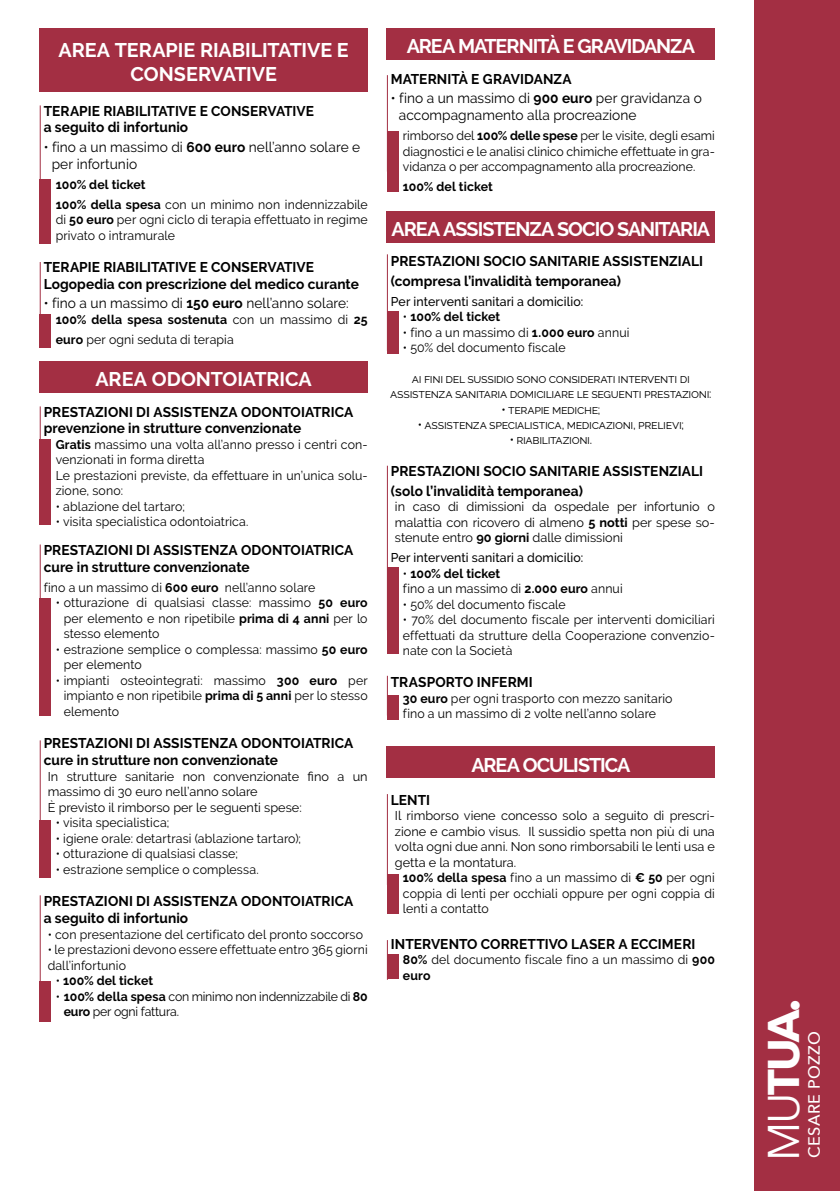
<style>
.page{position:relative;width:840px;height:1191px;background:#fff}
.page>*{position:absolute;margin:0;border:0;box-sizing:border-box;transform-origin:0 0}
.t1{font:700 44.2px "Avenir Next";color:#fff}
.t2{font:700 19.8px "Raleway";letter-spacing:-.045em;color:#fff}
.t3{font:700 19.8px/23.6px "Raleway";letter-spacing:-.01em;color:#fff;text-align:center}
.t4{font:700 19.8px "Raleway";color:#fff}
.t5{font:500 16.2px "Avenir Next";letter-spacing:.025em;color:#fff}
.t6{font:700 14px/17px "Raleway";letter-spacing:.005em;color:#000}
.t7{font:14px/17px "Raleway";letter-spacing:.005em;color:#000}
.t8{font:12.6px/15.6px "Raleway";letter-spacing:.01em;color:#000}
.t9{font:12.6px/15.2px "Raleway";letter-spacing:-.025em;color:#000;text-align:center}
.t10{font:500 12.6px "Raleway";letter-spacing:.01em;color:#000}
.t11{font:12.6px/15.6px "Raleway";letter-spacing:-.015em;color:#000}
.t12{font:700 12.6px "Raleway";letter-spacing:.005em;color:#000}
.s1{font-weight:700}
.s2{font-weight:400}
</style>
<div class="page">
<div style="left:754px;top:0;width:85px;height:1191px;background:#a32f43"></div>
<div style="left:386px;top:211px;width:328px;height:32px;background:#a32f43"></div>
<div style="left:386px;top:28px;width:328px;height:32px;background:#a32f43"></div>
<div style="left:386px;top:746px;width:328px;height:32px;background:#a32f43"></div>
<div style="left:386px;top:568px;width:12px;height:86px;background:#a32f43"></div>
<div style="left:386px;top:311px;width:12px;height:43px;background:#a32f43"></div>
<div style="left:386px;top:131px;width:12px;height:61px;background:#a32f43"></div>
<div style="left:386px;top:695px;width:12px;height:25px;background:#a32f43"></div>
<div style="left:386px;top:954px;width:12px;height:25px;background:#a32f43"></div>
<div style="left:386px;top:874px;width:12px;height:39px;background:#a32f43"></div>
<hr style="left:386px;top:466px;width:1px;height:164px;background:#a32f43">
<hr style="left:386px;top:254px;width:1px;height:97px;background:#a32f43">
<hr style="left:386px;top:75px;width:1px;height:96px;background:#a32f43">
<hr style="left:386px;top:676px;width:1px;height:39px;background:#a32f43">
<hr style="left:386px;top:940px;width:1px;height:39px;background:#a32f43">
<hr style="left:386px;top:794px;width:1px;height:91px;background:#a32f43">
<div style="left:40px;top:598px;width:11px;height:118px;background:#a32f43"></div>
<div style="left:40px;top:820px;width:11px;height:57px;background:#a32f43"></div>
<div style="left:40px;top:981px;width:11px;height:40px;background:#a32f43"></div>
<div style="left:40px;top:179px;width:11px;height:64px;background:#a32f43"></div>
<div style="left:40px;top:439px;width:11px;height:86px;background:#a32f43"></div>
<div style="left:40px;top:314px;width:11px;height:34px;background:#a32f43"></div>
<hr style="left:40px;top:544px;width:1px;height:119px;background:#a32f43">
<hr style="left:40px;top:740px;width:1px;height:131px;background:#a32f43">
<hr style="left:40px;top:895px;width:1px;height:125px;background:#a32f43">
<hr style="left:40px;top:105px;width:1px;height:80px;background:#a32f43">
<hr style="left:40px;top:406px;width:1px;height:80px;background:#a32f43">
<hr style="left:40px;top:262px;width:1px;height:80px;background:#a32f43">
<div style="left:40px;top:361px;width:327px;height:32px;background:#a32f43"></div>
<div style="left:40px;top:28px;width:327px;height:64px;background:#a32f43"></div>
<h2 class="t3" style="left:59px;top:39px;width:291px">AREA TERAPIE RIABILITATIVE E<br>CONSERVATIVE</h2>
<p class="t6" style="left:44px;top:102px;width:272px">TERAPIE RIABILITATIVE E CONSERVATIVE a seguito di infortunio</p>
<p class="t7" style="left:52px;top:139px;width:310px;text-indent:-8px">• fino a un massimo di <span class="s1">600 euro</span> nell’anno solare e per infortunio</p>
<p class="t8" style="left:56px;top:174px;width:313px;line-height:19.8px"><span class="s1">100% del ticket<br>100% della spesa</span> con un minimo non indennizzabile</p>
<p class="t8" style="left:56px;top:212px;width:313px">di <span class="s1">50 euro</span> per ogni ciclo di terapia effettuato in regime privato o intramurale</p>
<p class="t6" style="left:44px;top:258px;width:316px">TERAPIE RIABILITATIVE E CONSERVATIVE<br>Logopedia con prescrizione del medico curante</p>
<p class="t7" style="left:44px;top:295px;width:306px">• fino a un massimo di <span class="s1">150 euro</span> nell’anno solare:</p>
<p class="t8" style="left:56px;top:309px;width:313px;line-height:19.8px"><span class="s1">100% della spesa sostenuta</span> con un massimo di <span class="s1">25 euro</span> per ogni seduta di terapia</p>
<h2 class="t4" style="left:95px;top:368px;width:218px">AREA ODONTOIATRICA</h2>
<p class="t6" style="left:44px;top:403px;width:311px">PRESTAZIONI DI ASSISTENZA ODONTOIATRICA prevenzione in strutture convenzionate</p>
<p class="t8" style="left:56px;top:437px;width:313px"><span class="s1">Gratis</span> massimo una volta all’anno presso i centri con&shy;venzionati in forma diretta<br>Le prestazioni previste, da effettuare in un’unica solu&shy;zione, sono:</p>
<p class="t8" style="left:56px;top:499px;width:131px">• ablazione del tartaro;</p>
<p class="t8" style="left:56px;top:514px;width:194px">• visita specialistica odontoiatrica.</p>
<p class="t6" style="left:44px;top:541px;width:311px">PRESTAZIONI DI ASSISTENZA ODONTOIATRICA cure in strutture convenzionate</p>
<p class="t8" style="left:44px;top:579px;width:273px">fino a un massimo di <span class="s1">600 euro</span> nell’anno solare</p>
<p class="t8" style="left:64px;top:595px;width:305px;text-align:justify;text-indent:-8px">• otturazione di qualsiasi classe: massimo <span class="s1">50 euro </span>per elemento e non ripetibile <span class="s1">prima di 4 anni</span> per lo stesso elemento</p>
<p class="t8" style="left:64px;top:641px;width:305px;text-indent:-8px">• estrazione semplice o complessa: massimo <span class="s1">50 euro </span>per elemento</p>
<p class="t8" style="left:64px;top:672px;width:305px;text-align:justify;text-indent:-8px">• impianti osteointegrati: massimo <span class="s1">300 euro</span> per impianto e non ripetibile <span class="s1">prima di 5 anni</span> per lo stesso elemento</p>
<p class="t6" style="left:44px;top:735px;width:311px">PRESTAZIONI DI ASSISTENZA ODONTOIATRICA cure in strutture non convenzionate</p>
<p class="t8" style="left:48px;top:768px;width:321px">In strutture sanitarie non convenzionate fino a un massimo di 30 euro nell’anno solare<br>È previsto il rimborso per le seguenti spese:</p>
<p class="t8" style="left:56px;top:815px;width:115px">• visita specialistica;</p>
<p class="t8" style="left:56px;top:830px;width:247px">• igiene orale: detartrasi (ablazione tartaro);</p>
<p class="t8" style="left:56px;top:846px;width:184px">• otturazione di qualsiasi classe;</p>
<p class="t8" style="left:56px;top:861px;width:204px">• estrazione semplice o complessa.</p>
<p class="t6" style="left:44px;top:892px;width:311px">PRESTAZIONI DI ASSISTENZA ODONTOIATRICA a seguito di infortunio</p>
<p class="t8" style="left:48px;top:926px;width:316px">• con presentazione del certificato del pronto soccorso</p>
<p class="t8" style="left:48px;top:941px;width:321px">• le prestazioni devono essere effettuate entro 365 giorni dall’infortunio</p>
<p class="t12" style="left:56px;top:973px;width:99px"><span class="s2">•</span> 100% del ticket</p>
<p class="t11" style="left:64px;top:988px;width:305px;text-indent:-8px">• <span class="s1">100% della spesa</span> con minimo non indennizzabile di <span class="s1">80 euro</span> per ogni fattura.</p>
<h2 class="t2" style="left:406px;top:35px;width:290px">AREA MATERNITÀ E GRAVIDANZA</h2>
<p class="t6" style="left:390px;top:70px;width:182px">MATERNITÀ E GRAVIDANZA</p>
<p class="t7" style="left:398px;top:90px;width:304px;text-indent:-8px">• fino a un massimo di <span class="s1">900 euro</span> per gravidanza o accompagnamento alla procreazione</p>
<p class="t8" style="left:402px;top:128px;width:313px;text-align:justify">rimborso del <span class="s1">100% delle spese</span> per le visite, degli esami diagnostici e le analisi clinico chimiche effettuate in gra&shy;vidanza o per accompagnamento alla procreazione.</p>
<p class="t12" style="left:402px;top:180px;width:91px">100% del ticket</p>
<h2 class="t2" style="left:391px;top:218px;width:320px">AREA ASSISTENZA SOCIO SANITARIA</h2>
<p class="t6" style="left:390px;top:251px;width:313px;line-height:19.8px">PRESTAZIONI SOCIO SANITARIE ASSISTENZIALI (compresa l’invalidità temporanea)</p>
<p class="t10" style="left:390px;top:294px;width:194px">Per interventi sanitari a domicilio:</p>
<p class="t12" style="left:402px;top:310px;width:99px"><span class="s2">•</span> 100% del ticket</p>
<p class="t8" style="left:402px;top:324px;width:228px">• fino a un massimo di <span class="s1">1.000 euro</span> annui</p>
<p class="t8" style="left:402px;top:340px;width:164px">• 50% del documento fiscale</p>
<p class="t9" style="left:390px;top:371px;width:323px">ai fini del sussidio sono considerati interventi di assistenza sanitaria domiciliare le seguenti prestazioni:</p>
<p class="t8" style="left:501px;top:401px;width:100px">• terapie mediche;</p>
<p class="t9" style="left:417px;top:417px;width:267px">• assistenza specialistica, medicazioni, prelievi;</p>
<p class="t8" style="left:509px;top:432px;width:84px">• riabilitazioni.</p>
<p class="t6" style="left:390px;top:461px;width:313px;line-height:19.8px">PRESTAZIONI SOCIO SANITARIE ASSISTENZIALI (solo l’invalidità temporanea)</p>
<p class="t8" style="left:394px;top:499px;width:321px;text-align:justify">in caso di dimissioni da ospedale per infortunio o malattia con ricovero di almeno <span class="s1">5 notti</span> per spese so&shy;stenute entro <span class="s1">90 giorni</span> dalle dimissioni</p>
<p class="t10" style="left:390px;top:550px;width:194px">Per interventi sanitari a domicilio:</p>
<p class="t8" style="left:402px;top:565px;width:221px">• <span class="s1">100% del ticket<br></span>fino a un massimo di <span class="s1">2.000 euro</span> annui</p>
<p class="t8" style="left:402px;top:596px;width:164px">• 50% del documento fiscale</p>
<p class="t8" style="left:402px;top:612px;width:313px;text-align:justify">• 70% del documento fiscale per interventi domiciliari effettuati da strutture della Cooperazione convenzio&shy;nate con la Società</p>
<p class="t6" style="left:390px;top:674px;width:143px">TRASPORTO INFERMI</p>
<p class="t8" style="left:402px;top:690px;width:271px"><span class="s1">30 euro</span> per ogni trasporto con mezzo sanitario fino a un massimo di 2 volte nell’anno solare</p>
<h2 class="t2" style="left:471px;top:753px;width:160px">AREA OCULISTICA</h2>
<p class="t6" style="left:390px;top:791px;width:41px">LENTI</p>
<p class="t8" style="left:394px;top:808px;width:321px;text-align:justify">Il rimborso viene concesso solo a seguito di prescri&shy;zione e cambio visus. Il sussidio spetta non più di una volta ogni due anni. Non sono rimborsabili le lenti usa e getta e la montatura.</p>
<p class="t8" style="left:402px;top:870px;width:313px;text-align:justify"><span class="s1">100% della spesa</span> fino a un massimo di <span class="s1">€ 50</span> per ogni coppia di lenti per occhiali oppure per ogni coppia di lenti a contatto</p>
<p class="t6" style="left:390px;top:935px;width:306px">INTERVENTO CORRETTIVO LASER A ECCIMERI</p>
<p class="t8" style="left:402px;top:951px;width:313px"><span class="s1">80%</span> del documento fiscale fino a un massimo di <span class="s1">900 euro</span></p>
<h1 class="t1" style="left:745px;top:1161px;width:164px;rotate:-90deg"><span class="s2">MU</span>TUA.</h1>
<p class="t5" style="left:799px;top:1157px;width:128px;rotate:-90deg">CESARE POZZO</p>
</div>
